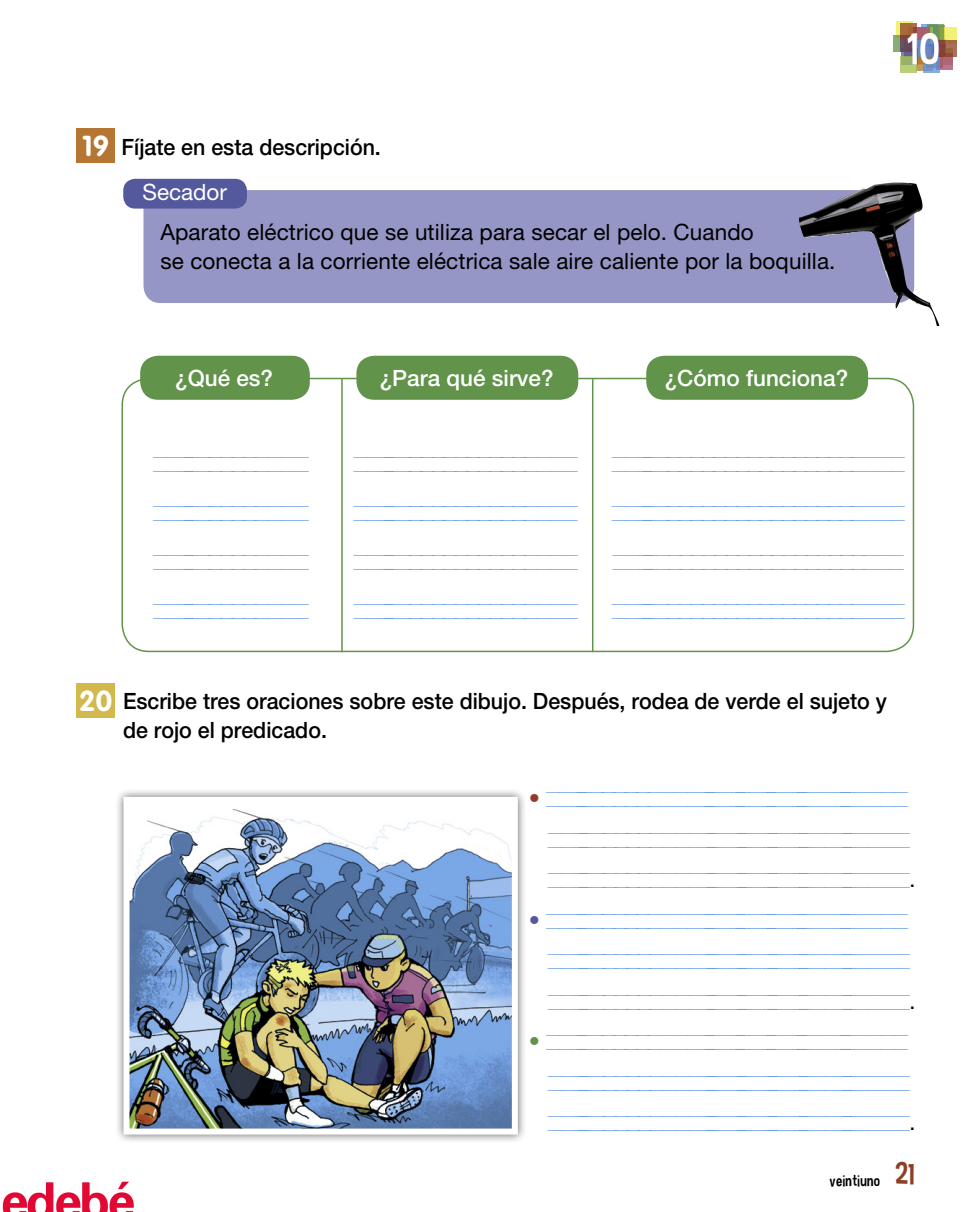
<style>
.page{position:relative;width:978px;height:1212px;background:#fff}
.page>*{position:absolute;margin:0;border:0;box-sizing:border-box;transform-origin:0 0}
.t1{font:43.5px "Hauracherell NC";color:#fff}
.t2{font:40.5px/49.1px "Pautas";color:#5993e0;text-align:justify}
.t3{font:700 28.5px "VAG Rounded Std";color:#fff}
.t4{font:22.5px/28.5px "Helvetica Neue LT Std";letter-spacing:.005em;color:#000}
.t5{font:500 22.5px/28.5px "Helvetica Neue LT Std";color:#000;scale:.95 1}
.t6{font:500 22.5px "Helvetica Neue LT Std";color:#fff}
.t7{font:22.5px "Helvetica Neue LT Std";color:#fff}
.t8{font:15px "Hauracherell NC";color:#000}
.s1{font-family:"Helvetica Neue LT Std";font-size:22.5px;color:#8e3e26}
.s2{font-family:"Helvetica Neue LT Std";font-size:22.5px;color:#000}
.s3{font-family:"Helvetica Neue LT Std";font-size:22.5px;color:#54589d}
.s4{font-family:"Helvetica Neue LT Std";font-size:22.5px;color:#61934a}
.s5{font-family:"Carton Six";font-size:33px;color:#8e3e26}
</style>
<div class="page">
<div style="left:143px;top:190px;width:771px;height:113px;background:#9596c5;border-radius:17px"></div>
<div style="left:123px;top:179px;width:124px;height:30px;background:#54589d;border-radius:12px"></div>
<div style="left:928px;top:25px;width:17px;height:17px;background:#7a9451"></div>
<div style="left:921px;top:24px;width:17px;height:17px;background:#82aee7"></div>
<svg style="left:940px;top:57px;width:13px;height:13px"></svg>
<svg style="left:943px;top:27px;width:14px;height:13px"></svg>
<svg style="left:917px;top:64px;width:6px;height:7px"></svg>
<svg style="left:923px;top:57px;width:17px;height:16px"></svg>
<div style="left:915px;top:41px;width:17px;height:17px;background:#5a65a3"></div>
<svg style="left:927px;top:24px;width:16px;height:16px"></svg>
<svg style="left:933px;top:40px;width:7px;height:17px"></svg>
<svg style="left:940px;top:40px;width:17px;height:17px"></svg>
<svg style="left:929px;top:27px;width:4px;height:13px"></svg>
<div style="left:913px;top:27px;width:16px;height:17px;background:#a45e70"></div>
<div style="left:896px;top:21px;width:17px;height:17px;background:#f0f278"></div>
<svg style="left:918px;top:57px;width:13px;height:7px"></svg>
<svg style="left:917px;top:40px;width:16px;height:17px"></svg>
<svg style="left:901px;top:48px;width:17px;height:17px"></svg>
<svg style="left:893px;top:35px;width:7px;height:17px"></svg>
<svg style="left:900px;top:40px;width:17px;height:12px"></svg>
<svg style="left:900px;top:23px;width:17px;height:17px"></svg>
<svg style="left:900px;top:56px;width:17px;height:17px"></svg>
<div style="left:77px;top:128px;width:38px;height:34px;background:#b57533"></div>
<div style="left:77px;top:683px;width:38px;height:34px;background:#d2b94e"></div>
<hr style="left:341px;top:378px;width:2px;height:274px;background:#61934a">
<hr style="left:592px;top:378px;width:1px;height:274px;background:#61934a">
<img style="left:799px;top:182px;width:140px;height:144px">
<div style="left:115px;top:788px;width:412px;height:356px;background:#000;opacity:.6"></div>
<img style="left:131px;top:810px;width:380px;height:317px">
<div style="left:124px;top:797px;width:394px;height:337px;border:6px solid #fff"></div>
<div style="left:140px;top:356px;width:170px;height:44px;background:#61934a;border-radius:18px"></div>
<div style="left:356px;top:356px;width:222px;height:44px;background:#61934a;border-radius:18px"></div>
<div style="left:646px;top:356px;width:222px;height:44px;background:#61934a;border-radius:18px"></div>
<img style="left:2px;top:1181px;width:132px;height:31px">
<p class="t3" style="left:82px;top:129px;width:28px">19</p>
<p class="t5" style="left:122px;top:133px;width:275px">Fíjate en esta descripción.</p>
<p class="t7" style="left:142px;top:179px;width:86px">Secador</p>
<p class="t4" style="left:160px;top:218px;width:676px">Aparato eléctrico que se utiliza para secar el pelo. Cuando<br>se conecta a la corriente eléctrica sale aire caliente por la boquilla.</p>
<p class="t1" style="left:908px;top:21px;width:36px">10</p>
<p class="t6" style="left:175px;top:364px;width:99px">¿Qué es?</p>
<p class="t6" style="left:380px;top:364px;width:175px">¿Para qué sirve?</p>
<p class="t6" style="left:665px;top:364px;width:185px">¿Cómo funciona?</p>
<p class="t2" style="left:153px;top:439px;width:156px">bbbbbbbbbbbbb bbbbbbbbbbbbb bbbbbbbbbbbbb bbbbbbbbbbbbb</p>
<p class="t2" style="left:354px;top:439px;width:225px">bbbbbbbbbbbbbbbbbbb bbbbbbbbbbbbbbbbbbb bbbbbbbbbbbbbbbbbbb bbbbbbbbbbbbbbbbbbb</p>
<p class="t2" style="left:612px;top:439px;width:294px">bbbbbbbbbbbbbbbbbbbbbbbbb bbbbbbbbbbbbbbbbbbbbbbbbb bbbbbbbbbbbbbbbbbbbbbbbbb bbbbbbbbbbbbbbbbbbbbbbbbb</p>
<p class="t3" style="left:79px;top:684px;width:34px">20</p>
<p class="t5" style="left:123px;top:686px;width:806px">Escribe tres oraciones sobre este dibujo. Después, rodea de verde el sujeto y de rojo el predicado.</p>
<p class="t2" style="left:529px;top:779px;width:388px;line-height:40.5px;text-align:center"><span class="s1">•</span> bbbbbbbbbbbbbbbbbbbbbbbbbbbbbbbb bbbbbbbbbbbbbbbbbbbbbbbbbbbbbbb bbbbbbbbbbbbbbbbbbbbbbbbbbbbbbb<span class="s2">.</span></p>
<p class="t2" style="left:529px;top:900px;width:388px;line-height:40.5px;text-align:center"><span class="s3">•</span> bbbbbbbbbbbbbbbbbbbbbbbbbbbbbbbb bbbbbbbbbbbbbbbbbbbbbbbbbbbbbbb bbbbbbbbbbbbbbbbbbbbbbbbbbbbbbb<span class="s2">.</span></p>
<p class="t2" style="left:529px;top:1022px;width:388px;line-height:40.5px;text-align:center"><span class="s4">•</span> bbbbbbbbbbbbbbbbbbbbbbbbbbbbbbbb bbbbbbbbbbbbbbbbbbbbbbbbbbbbbbb bbbbbbbbbbbbbbbbbbbbbbbbbbbbbbb<span class="s2">.</span></p>
<p class="t8" style="left:830px;top:1171px;width:86px">veintiuno <span class="s5">21</span></p>
</div>
